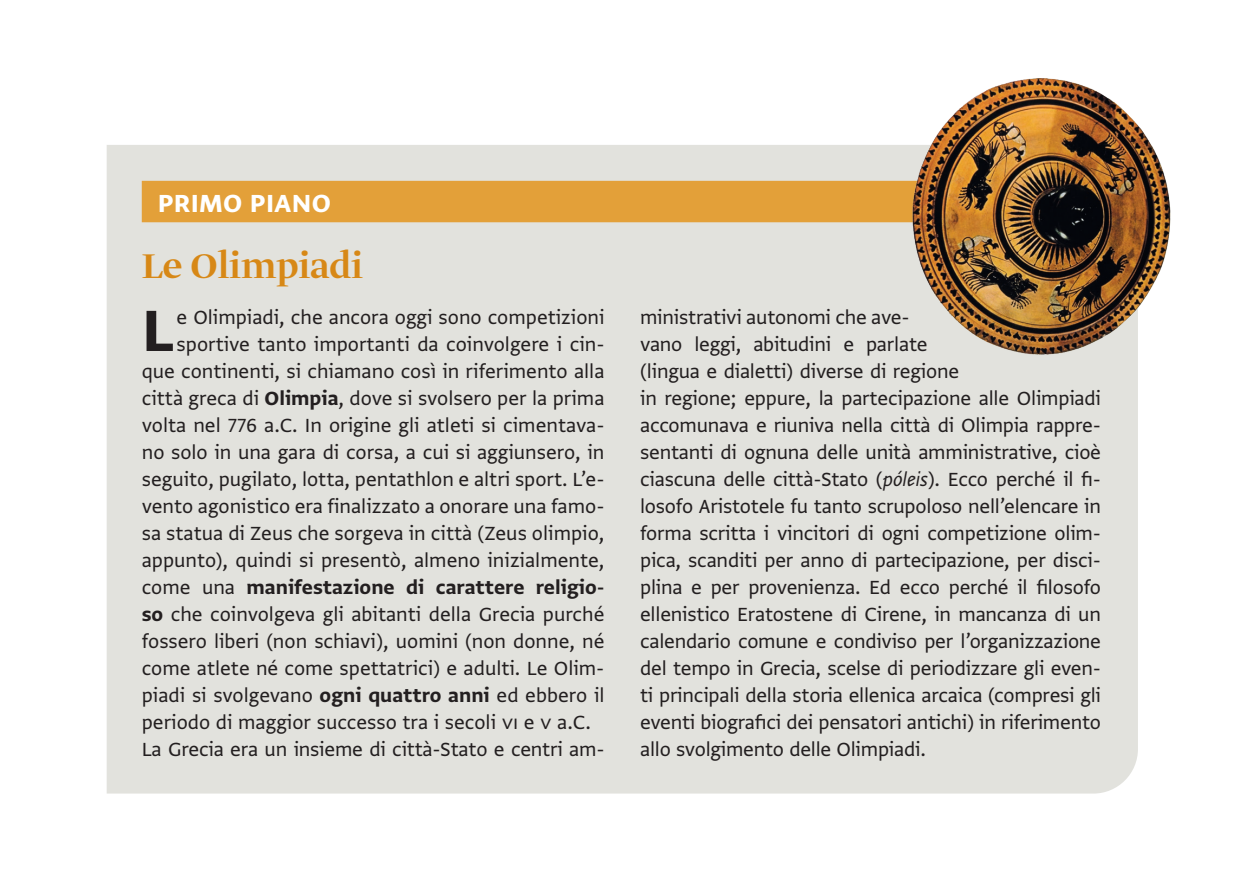
<style>
.page{position:relative;width:1240px;height:896px;background:#fff}
.page>*{position:absolute;margin:0;border:0;box-sizing:border-box;transform-origin:0 0}
.t1{font:68.85px "Greta Sans Std Bld";color:#231f20}
.t2{font:500 40.5px "Greta Display Pro";color:#d78816}
.t3{font:29.25px "Greta Sans Std Bld";letter-spacing:.01em;color:#fff}
.t4{font:22.5px/27px "Greta Sans Std";letter-spacing:-.01em;color:#231f20}
.t5{font:22.5px "Greta Sans Std Bld";color:#231f20}
.s1{font-family:"Greta Sans Std Bld"}
.s2{font-family:"Greta Sans Std"}
.s3{font-style:italic}
</style>
<div class="page">
<div style="left:107px;top:145px;width:1030px;height:648px;background:#e2e2dd"></div>
<div style="left:142px;top:181px;width:762px;height:41px;background:#e3a039"></div>
<img style="left:904px;top:79px;width:267px;height:275px">
<h3 class="t3" style="left:158px;top:186px;width:174px">PRIMO PIANO</h3>
<h2 class="t2" style="left:142px;top:242px;width:223px">Le Olimpiadi</h2>
<h1 class="t1" style="left:142px;top:290px;width:34px">L</h1>
<p class="t4" style="left:142px;top:303px;width:464px;text-align:right">e Olimpiadi, che ancora oggi sono competizioni sportive tanto importanti da coinvolgere i cin&shy;que continenti, si chiamano così in riferimento alla città greca di <span class="s1">Olimpia</span>, dove si svolsero per la prima volta nel 776 a.C. In origine gli atleti si cimentava&shy;no solo in una gara di corsa, a cui si aggiunsero, in seguito, pugilato, lotta, pentathlon e altri sport. L’e&shy;vento agonistico era finalizzato a onorare una famo&shy;sa statua di Zeus che sorgeva in città (Zeus olimpio, appunto), quindi si presentò, almeno inizialmente,</p>
<p class="t5" style="left:142px;top:574px;width:464px"><span class="s2">come una</span> manifestazione di carattere religio-</p>
<p class="t4" style="left:142px;top:600px;width:464px"><span class="s1">so</span> che coinvolgeva gli abitanti della Grecia purché fossero liberi (non schiavi), uomini (non donne, né come atlete né come spettatrici) e adulti. Le Olim&shy;piadi si svolgevano <span class="s1">ogni quattro anni</span> ed ebbero il periodo di maggior successo tra i secoli vi e v a.C.<br>La Grecia era un insieme di città-Stato e centri am-</p>
<p class="t4" style="left:640px;top:303px;width:462px">ministrativi autonomi che ave-<br>vano leggi, abitudini e parlate<br>(lingua e dialetti) diverse di regione<br>in regione; eppure, la partecipazione alle Olimpiadi accomunava e riuniva nella città di Olimpia rappre&shy;sentanti di ognuna delle unità amministrative, cioè ciascuna delle città-Stato (<span class="s3">póleis</span>). Ecco perché il fi&shy;losofo Aristotele fu tanto scrupoloso nell’elencare in forma scritta i vincitori di ogni competizione olim&shy;pica, scanditi per anno di partecipazione, per disci&shy;plina e per provenienza. Ed ecco perché il filosofo ellenistico Eratostene di Cirene, in mancanza di un calendario comune e condiviso per l’organizzazione del tempo in Grecia, scelse di periodizzare gli even&shy;ti principali della storia ellenica arcaica (compresi gli eventi biografici dei pensatori antichi) in riferimento allo svolgimento delle Olimpiadi.</p>
</div>
